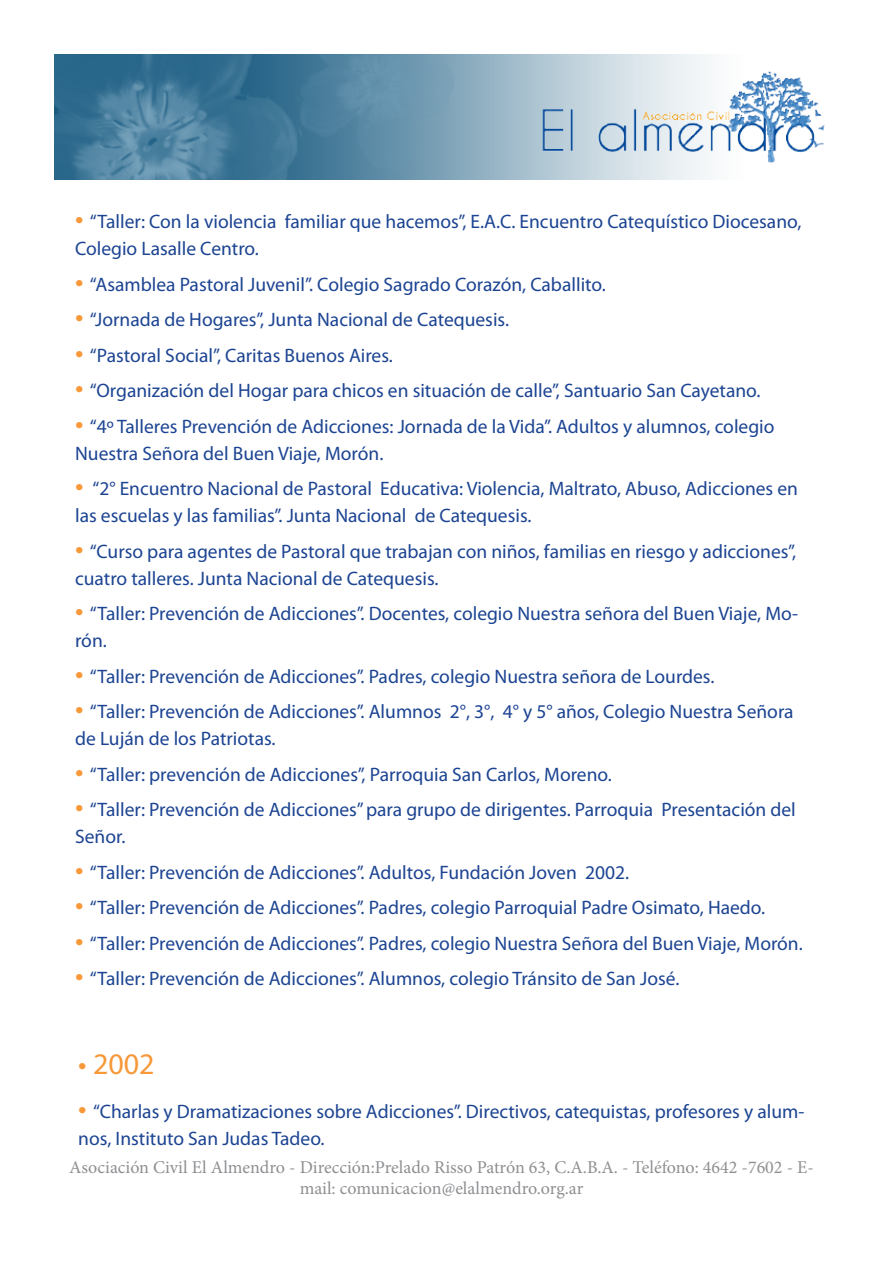
<style>
.page{position:relative;width:893px;height:1263px;background:#fff}
.page>*{position:absolute;margin:0;border:0;box-sizing:border-box;transform-origin:0 0}
.t1{font:30px "Myriad Pro";color:#f79839}
.t2{font:19.5px/27px "Myriad Pro";color:#1c4492}
.t3{font:18px/21.6px "Minion Pro";color:#8d8f92;text-align:center}
.s1{font-size:30px;color:#f79839}
</style>
<div class="page">
<img style="left:54px;top:54px;width:654px;height:125px">
<img style="left:538px;top:61px;width:287px;height:112px">
<p class="t2" style="left:75px;top:208px;width:728px"><span class="s1">•</span> “Taller: Con la violencia familiar que hacemos”, E.A.C. Encuentro Catequístico Diocesano,<br>Colegio Lasalle Centro.</p>
<p class="t2" style="left:75px;top:270px;width:532px"><span class="s1">•</span> “Asamblea Pastoral Juvenil”. Colegio Sagrado Corazón, Caballito.</p>
<p class="t2" style="left:75px;top:306px;width:435px"><span class="s1">•</span> “Jornada de Hogares”, Junta Nacional de Catequesis.</p>
<p class="t2" style="left:75px;top:341px;width:319px"><span class="s1">•</span> “Pastoral Social”, Caritas Buenos Aires.</p>
<p class="t2" style="left:75px;top:377px;width:687px"><span class="s1">•</span> “Organización del Hogar para chicos en situación de calle”, Santuario San Cayetano.</p>
<p class="t2" style="left:75px;top:412px;width:701px"><span class="s1">•</span> “4º Talleres Prevención de Adicciones: Jornada de la Vida”. Adultos y alumnos, colegio<br>Nuestra Señora del Buen Viaje, Morón.</p>
<p class="t2" style="left:75px;top:475px;width:724px"><span class="s1">•</span> “2° Encuentro Nacional de Pastoral Educativa: Violencia, Maltrato, Abuso, Adicciones en las escuelas y las familias”. Junta Nacional de Catequesis.</p>
<p class="t2" style="left:75px;top:537px;width:722px"><span class="s1">•</span> “Curso para agentes de Pastoral que trabajan con niños, familias en riesgo y adicciones”, cuatro talleres. Junta Nacional de Catequesis.</p>
<p class="t2" style="left:75px;top:600px;width:724px"><span class="s1">•</span> “Taller: Prevención de Adicciones”. Docentes, colegio Nuestra señora del Buen Viaje, Mo&shy;rón.</p>
<p class="t2" style="left:75px;top:662px;width:641px"><span class="s1">•</span> “Taller: Prevención de Adicciones”. Padres, colegio Nuestra señora de Lourdes.</p>
<p class="t2" style="left:75px;top:698px;width:720px"><span class="s1">•</span> “Taller: Prevención de Adicciones”. Alumnos 2°, 3°, 4° y 5° años, Colegio Nuestra Señora de Luján de los Patriotas.</p>
<p class="t2" style="left:75px;top:760px;width:538px"><span class="s1">•</span> “Taller: prevención de Adicciones”, Parroquia San Carlos, Moreno.</p>
<p class="t2" style="left:75px;top:796px;width:722px"><span class="s1">•</span> “Taller: Prevención de Adicciones” para grupo de dirigentes. Parroquia Presentación del<br>Señor.</p>
<p class="t2" style="left:75px;top:858px;width:556px"><span class="s1">•</span> “Taller: Prevención de Adicciones”. Adultos, Fundación Joven 2002.</p>
<p class="t2" style="left:75px;top:894px;width:691px"><span class="s1">•</span> “Taller: Prevención de Adicciones”. Padres, colegio Parroquial Padre Osimato, Haedo.</p>
<p class="t2" style="left:75px;top:929px;width:729px"><span class="s1">•</span> “Taller: Prevención de Adicciones”. Padres, colegio Nuestra Señora del Buen Viaje, Morón.</p>
<p class="t2" style="left:75px;top:965px;width:606px"><span class="s1">•</span> “Taller: Prevención de Adicciones”. Alumnos, colegio Tránsito de San José.</p>
<h1 class="t1" style="left:78px;top:1045px;width:78px">• 2002</h1>
<p class="t2" style="left:78px;top:1097px;width:728px"><span class="s1">•</span> “Charlas y Dramatizaciones sobre Adicciones”. Directivos, catequistas, profesores y alum&shy;nos, Instituto San Judas Tadeo.</p>
<p class="t3" style="left:69px;top:1156px;width:746px">Asociación Civil El Almendro - Dirección:Prelado Risso Patrón 63, C.A.B.A. - Teléfono: 4642 -7602 - E&shy;mail: comunicacion@elalmendro.org.ar</p>
</div>
